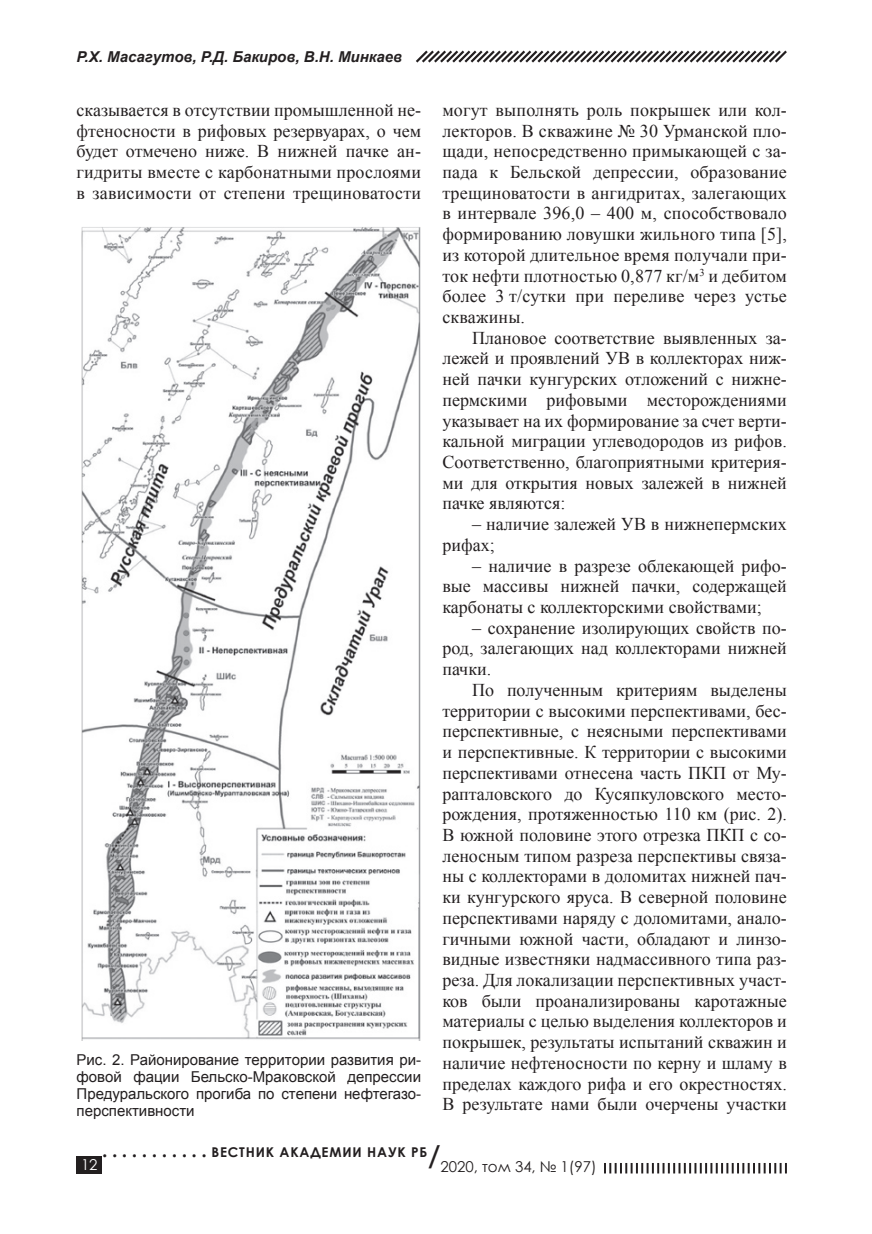
<style>
.page{position:relative;width:872px;height:1234px;background:#fff}
.page>*{position:absolute;margin:0;border:0;box-sizing:border-box;transform-origin:0 0}
.t1{font:18px/20.7px "Times New Roman";color:#231f20;text-align:justify}
.t2{font:15px/17.2px "Arial";color:#231f20;text-align:justify}
.t3{font:italic 700 15px "Arial";color:#231f20}
.t4{font:15px "Century Gothic";color:#231f20}
.t5{font:15px "Century Gothic";color:#fff}
.t6{font:700 13.5px "Century Gothic";letter-spacing:.06em;color:#231f20}
.s1{font-size:19.5px}
.s2{font-size:27px}
</style>
<div class="page">
<img style="left:81px;top:227px;width:340px;height:813px">
<svg style="left:416px;top:50px;width:371px;height:13px"></svg>
<div style="left:77px;top:1156px;width:25px;height:17px;background:#231f20"></div>
<svg style="left:604px;top:1163px;width:183px;height:10px"></svg>
<p class="t3" style="left:77px;top:47px;width:327px">P.Х. Масагутов, Р.Д. Бакиров, В.Н. Минкаев</p>
<p class="t1" style="left:77px;top:99px;width:346px">сказывается в отсутствии промышленной не&shy;фтеносности в рифовых резервуарах, о чем будет отмечено ниже. В нижней пачке ан&shy;гидриты вместе с карбонатными прослоями в зависимости от степени трещиноватости</p>
<p class="t1" style="left:442px;top:99px;width:346px">могут выполнять роль покрышек или кол&shy;лекторов. В скважине № 30 Урманской пло&shy;щади, непосредственно примыкающей с за&shy;пада к Бельской депрессии, образование трещиноватости в ангидритах, залегающих в интервале 396,0 – 400 м, способствовало формированию ловушки жильного типа [5], из которой длительное время получали при&shy;ток нефти плотностью 0,877 кг/м<sup>3</sup> и дебитом более 3 т/сутки при переливе через устье скважины.</p>
<p class="t1" style="left:442px;top:327px;width:346px;text-indent:30px">Плановое соответствие выявленных за&shy;лежей и проявлений УВ в коллекторах ниж&shy;ней пачки кунгурских отложений с нижне&shy;пермскими рифовыми месторождениями указывает на их формирование за счет верти&shy;кальной миграции углеводородов из рифов.<br>Соответственно, благоприятными критерия&shy;ми для открытия новых залежей в нижней пачке являются:</p>
<p class="t1" style="left:442px;top:513px;width:346px;text-indent:30px">– наличие залежей УВ в нижнепермских рифах;</p>
<p class="t1" style="left:442px;top:555px;width:346px;text-indent:30px">– наличие в разрезе облекающей рифо&shy;вые массивы нижней пачки, содержащей карбонаты с коллекторскими свойствами;</p>
<p class="t1" style="left:442px;top:617px;width:346px;text-indent:30px">– сохранение изолирующих свойств по&shy;род, залегающих над коллекторами нижней пачки.</p>
<p class="t1" style="left:442px;top:679px;width:346px;text-indent:30px">По полученным критериям выделены территории с высокими перспективами, бес&shy;перспективные, с неясными перспективами и перспективные. К территории с высокими перспективами отнесена часть ПКП от Му&shy;рапталовского до Кусяпкуловского место&shy;рождения, протяженностью 110 км (рис. 2).<br>В южной половине этого отрезка ПКП с со&shy;леносным типом разреза перспективы связа&shy;ны с коллекторами в доломитах нижней пач&shy;ки кунгурского яруса. В северной половине перспективами наряду с доломитами, анало&shy;гичными южной части, обладают и линзо&shy;видные известняки надмассивного типа раз&shy;реза. Для локализации перспективных участ&shy;ков были проанализированы каротажные материалы с целью выделения коллекторов и покрышек, результаты испытаний скважин и наличие нефтеносности по керну и шламу в пределах каждого рифа и его окрестностях.<br>В результате нами были очерчены участки</p>
<p class="t2" style="left:77px;top:1050px;width:346px">Рис. 2. Районирование территории развития ри&shy;фовой фации Бельско-Мраковской депрессии Предуральского прогиба по степени нефтегазо&shy;перспективности</p>
<p class="t6" style="left:102px;top:1141px;width:340px"><span class="s1">. . . . . . . . . . .</span> ВЕСТНИК АКАДЕМИИ НАУК РБ<span class="s2">/</span></p>
<p class="t5" style="left:81px;top:1153px;width:18px">1 2</p>
<p class="t4" style="left:440px;top:1156px;width:158px">2020, том 34, № 1(97)</p>
</div>
